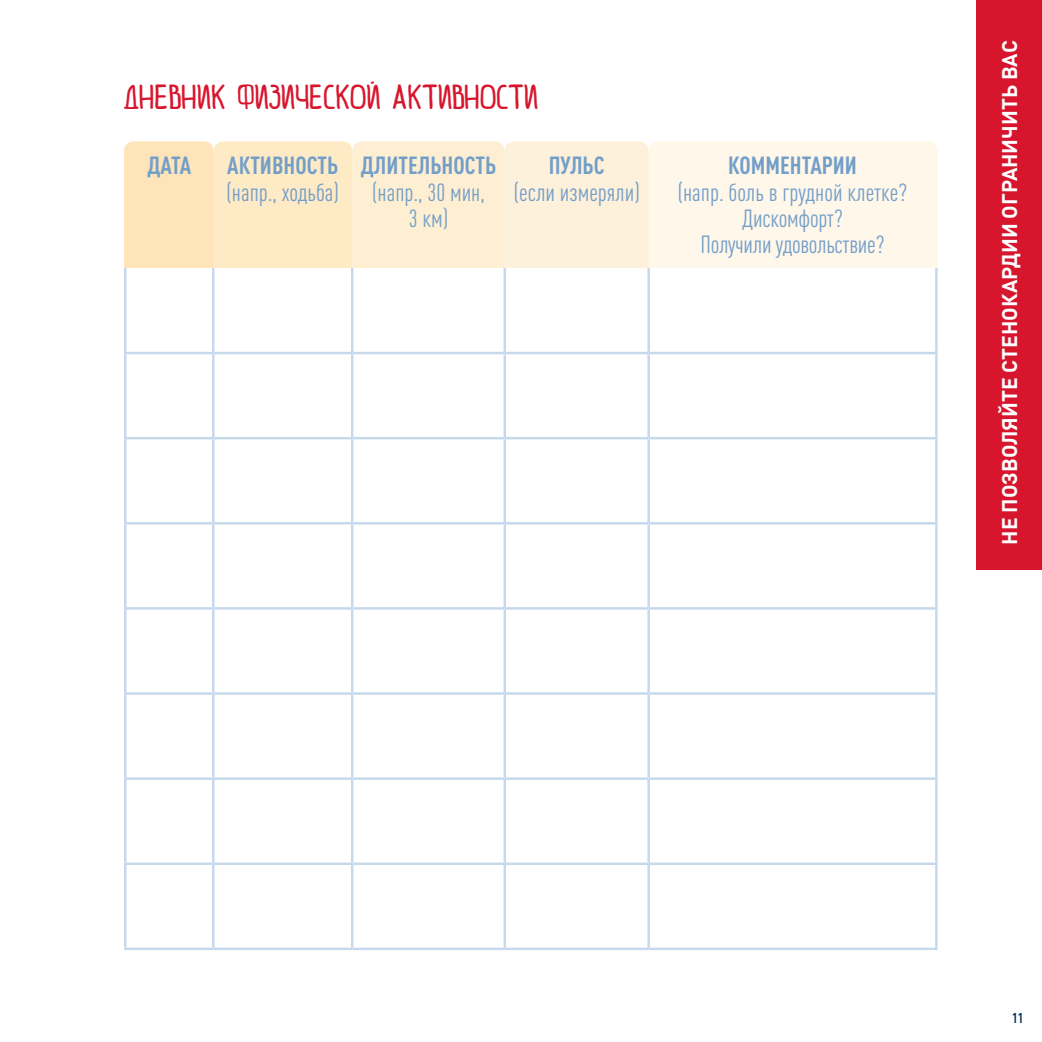
<style>
.page{position:relative;width:1042px;height:1042px;background:#fff}
.page>*{position:absolute;margin:0;border:0;box-sizing:border-box;transform-origin:0 0}
.t1{font:condensed 24.5px/26.2px "DIN Pro";color:#729ec8;text-align:center}
.t2{font:700 condensed 24.5px "DIN Pro";color:#729ec8}
.t3{font:24.5px "Karton";letter-spacing:.025em;color:#d7162e}
.t4{font:700 21px "DIN Pro";color:#fff}
.t5{font:700 condensed 14px "DIN Pro";color:#083458}
</style>
<div class="page">
<div style="left:976px;top:0;width:66px;height:569px;background:#d7162e"></div>
<svg style="left:124px;top:141px;width:814px;height:127px;background:#fef0d7"></svg>
<hr style="left:124px;top:268px;width:2px;height:84px;background:#c6d8eb">
<hr style="left:212px;top:268px;width:2px;height:84px;background:#c6d8eb">
<hr style="left:351px;top:268px;width:2px;height:84px;background:#c6d8eb">
<hr style="left:503px;top:268px;width:3px;height:84px;background:#c6d8eb">
<hr style="left:647px;top:268px;width:3px;height:84px;background:#c6d8eb">
<hr style="left:935px;top:268px;width:2px;height:84px;background:#c6d8eb">
<hr style="left:124px;top:352px;width:89px;height:2px;background:#c6d8eb">
<hr style="left:124px;top:354px;width:2px;height:83px;background:#c6d8eb">
<hr style="left:213px;top:352px;width:139px;height:2px;background:#c6d8eb">
<hr style="left:212px;top:354px;width:2px;height:83px;background:#c6d8eb">
<hr style="left:352px;top:352px;width:153px;height:2px;background:#c6d8eb">
<hr style="left:351px;top:354px;width:2px;height:83px;background:#c6d8eb">
<hr style="left:505px;top:352px;width:144px;height:2px;background:#c6d8eb">
<hr style="left:503px;top:354px;width:3px;height:83px;background:#c6d8eb">
<hr style="left:649px;top:352px;width:288px;height:2px;background:#c6d8eb">
<hr style="left:647px;top:354px;width:3px;height:83px;background:#c6d8eb">
<hr style="left:935px;top:354px;width:2px;height:83px;background:#c6d8eb">
<hr style="left:124px;top:437px;width:89px;height:2px;background:#c6d8eb">
<hr style="left:124px;top:439px;width:2px;height:83px;background:#c6d8eb">
<hr style="left:213px;top:437px;width:139px;height:2px;background:#c6d8eb">
<hr style="left:212px;top:439px;width:2px;height:83px;background:#c6d8eb">
<hr style="left:352px;top:437px;width:153px;height:2px;background:#c6d8eb">
<hr style="left:351px;top:439px;width:2px;height:83px;background:#c6d8eb">
<hr style="left:505px;top:437px;width:144px;height:2px;background:#c6d8eb">
<hr style="left:503px;top:439px;width:3px;height:83px;background:#c6d8eb">
<hr style="left:649px;top:437px;width:288px;height:2px;background:#c6d8eb">
<hr style="left:647px;top:439px;width:3px;height:83px;background:#c6d8eb">
<hr style="left:935px;top:439px;width:2px;height:83px;background:#c6d8eb">
<hr style="left:124px;top:522px;width:89px;height:2px;background:#c6d8eb">
<hr style="left:124px;top:524px;width:2px;height:83px;background:#c6d8eb">
<hr style="left:213px;top:522px;width:139px;height:2px;background:#c6d8eb">
<hr style="left:212px;top:524px;width:2px;height:83px;background:#c6d8eb">
<hr style="left:352px;top:522px;width:153px;height:2px;background:#c6d8eb">
<hr style="left:351px;top:524px;width:2px;height:83px;background:#c6d8eb">
<hr style="left:505px;top:522px;width:144px;height:2px;background:#c6d8eb">
<hr style="left:503px;top:524px;width:3px;height:83px;background:#c6d8eb">
<hr style="left:649px;top:522px;width:288px;height:2px;background:#c6d8eb">
<hr style="left:647px;top:524px;width:3px;height:83px;background:#c6d8eb">
<hr style="left:935px;top:524px;width:2px;height:83px;background:#c6d8eb">
<hr style="left:124px;top:607px;width:89px;height:2px;background:#c6d8eb">
<hr style="left:124px;top:609px;width:2px;height:83px;background:#c6d8eb">
<hr style="left:213px;top:607px;width:139px;height:2px;background:#c6d8eb">
<hr style="left:212px;top:609px;width:2px;height:83px;background:#c6d8eb">
<hr style="left:352px;top:607px;width:153px;height:2px;background:#c6d8eb">
<hr style="left:351px;top:609px;width:2px;height:83px;background:#c6d8eb">
<hr style="left:505px;top:607px;width:144px;height:2px;background:#c6d8eb">
<hr style="left:503px;top:609px;width:3px;height:83px;background:#c6d8eb">
<hr style="left:649px;top:607px;width:288px;height:2px;background:#c6d8eb">
<hr style="left:647px;top:609px;width:3px;height:83px;background:#c6d8eb">
<hr style="left:935px;top:609px;width:2px;height:83px;background:#c6d8eb">
<hr style="left:124px;top:692px;width:89px;height:3px;background:#c6d8eb">
<hr style="left:124px;top:695px;width:2px;height:82px;background:#c6d8eb">
<hr style="left:213px;top:692px;width:139px;height:3px;background:#c6d8eb">
<hr style="left:212px;top:695px;width:2px;height:82px;background:#c6d8eb">
<hr style="left:352px;top:692px;width:153px;height:3px;background:#c6d8eb">
<hr style="left:351px;top:695px;width:2px;height:82px;background:#c6d8eb">
<hr style="left:505px;top:692px;width:144px;height:3px;background:#c6d8eb">
<hr style="left:503px;top:695px;width:3px;height:82px;background:#c6d8eb">
<hr style="left:649px;top:692px;width:288px;height:3px;background:#c6d8eb">
<hr style="left:647px;top:695px;width:3px;height:82px;background:#c6d8eb">
<hr style="left:935px;top:695px;width:2px;height:82px;background:#c6d8eb">
<hr style="left:124px;top:777px;width:89px;height:3px;background:#c6d8eb">
<hr style="left:124px;top:780px;width:2px;height:82px;background:#c6d8eb">
<hr style="left:213px;top:777px;width:139px;height:3px;background:#c6d8eb">
<hr style="left:212px;top:780px;width:2px;height:82px;background:#c6d8eb">
<hr style="left:352px;top:777px;width:153px;height:3px;background:#c6d8eb">
<hr style="left:351px;top:780px;width:2px;height:82px;background:#c6d8eb">
<hr style="left:505px;top:777px;width:144px;height:3px;background:#c6d8eb">
<hr style="left:503px;top:780px;width:3px;height:82px;background:#c6d8eb">
<hr style="left:649px;top:777px;width:288px;height:3px;background:#c6d8eb">
<hr style="left:647px;top:780px;width:3px;height:82px;background:#c6d8eb">
<hr style="left:935px;top:780px;width:2px;height:82px;background:#c6d8eb">
<hr style="left:124px;top:862px;width:89px;height:3px;background:#c6d8eb">
<hr style="left:124px;top:865px;width:2px;height:82px;background:#c6d8eb">
<hr style="left:213px;top:862px;width:139px;height:3px;background:#c6d8eb">
<hr style="left:212px;top:865px;width:2px;height:82px;background:#c6d8eb">
<hr style="left:352px;top:862px;width:153px;height:3px;background:#c6d8eb">
<hr style="left:351px;top:865px;width:2px;height:82px;background:#c6d8eb">
<hr style="left:505px;top:862px;width:144px;height:3px;background:#c6d8eb">
<hr style="left:503px;top:865px;width:3px;height:82px;background:#c6d8eb">
<hr style="left:649px;top:862px;width:288px;height:3px;background:#c6d8eb">
<hr style="left:647px;top:865px;width:3px;height:82px;background:#c6d8eb">
<hr style="left:935px;top:865px;width:2px;height:82px;background:#c6d8eb">
<hr style="left:124px;top:947px;width:89px;height:3px;background:#c6d8eb">
<hr style="left:213px;top:947px;width:139px;height:3px;background:#c6d8eb">
<hr style="left:352px;top:947px;width:153px;height:3px;background:#c6d8eb">
<hr style="left:505px;top:947px;width:144px;height:3px;background:#c6d8eb">
<hr style="left:649px;top:947px;width:288px;height:3px;background:#c6d8eb">
<p class="t3" style="left:124px;top:81px;width:416px">Дневник физической активности</p>
<p class="t2" style="left:147px;top:147px;width:45px">ДАТА</p>
<p class="t2" style="left:227px;top:147px;width:113px">АКТИВНОСТЬ</p>
<p class="t1" style="left:226px;top:177px;width:114px">(напр., ходьба)</p>
<p class="t2" style="left:361px;top:147px;width:137px">ДЛИТЕЛЬНОСТЬ</p>
<p class="t1" style="left:372px;top:177px;width:114px">(напр., 30 мин,<br>3 км)</p>
<p class="t2" style="left:549px;top:147px;width:58px">ПУЛЬС</p>
<p class="t1" style="left:514px;top:177px;width:128px">(если измеряли)</p>
<p class="t2" style="left:728px;top:147px;width:130px">КОММЕНТАРИИ</p>
<p class="t1" style="left:678px;top:177px;width:231px">(напр. боль в грудной клетке?<br>Дискомфорт?<br>Получили удовольствие?</p>
<p class="t4" style="left:992px;top:544px;width:506px;rotate:-90deg">НЕ ПОЗВОЛЯЙТЕ СТЕНОКАРДИИ ОГРАНИЧИТЬ ВАС</p>
<p class="t5" style="left:1012px;top:1007px;width:13px">11</p>
</div>
